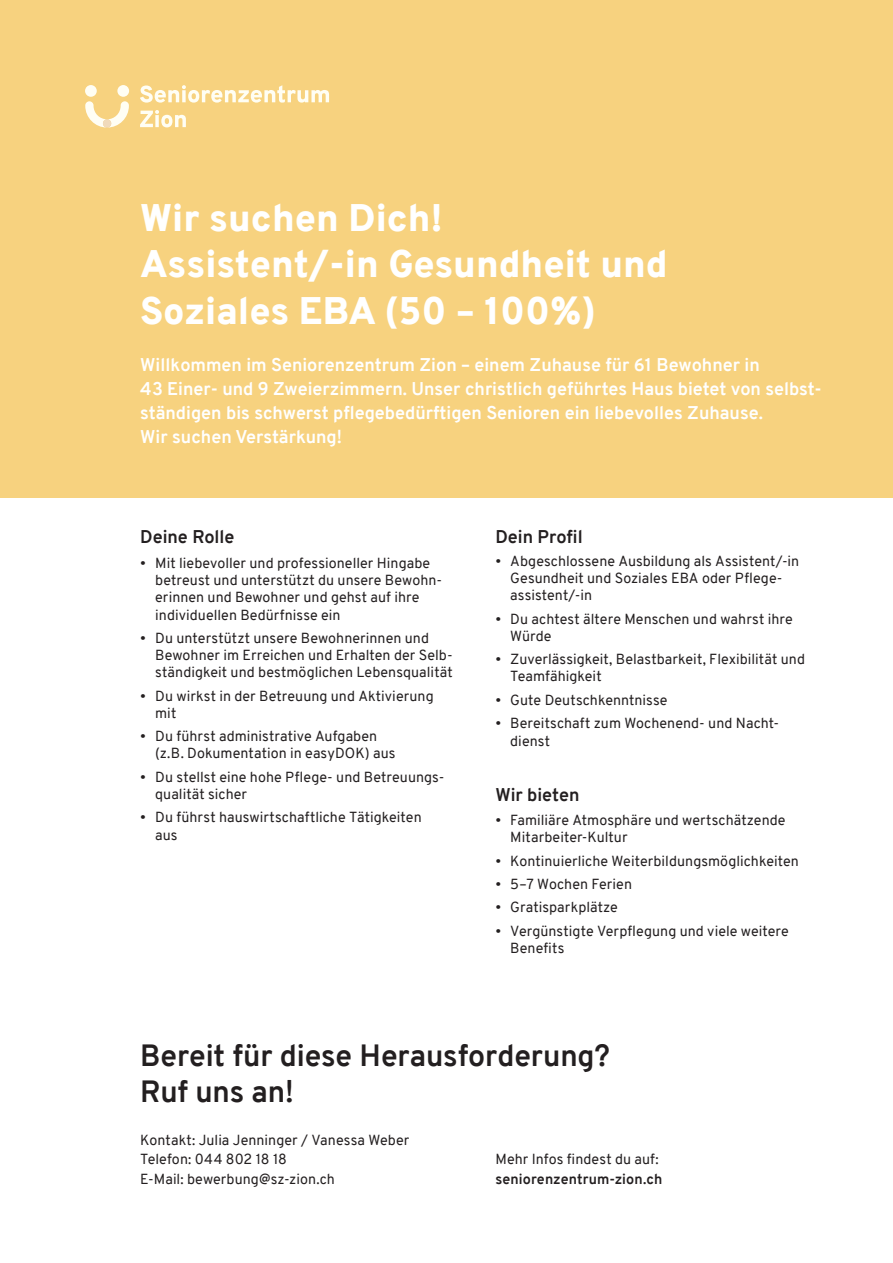
<style>
.page{position:relative;width:893px;height:1263px;background:#fff}
.page>*{position:absolute;margin:0;border:0;box-sizing:border-box;transform-origin:0 0}
._01_Ausschreibungstitel{font:900 37.5px "Overpass";color:#fff}
._05_Call-to-Action{font:700 30px/36px "Overpass";letter-spacing:-.005em;color:#231f20}
._02_Einleitungstext{font:700 18px/24px "Overpass";color:#fff}
._04_Aufzählung{font:700 18px "Overpass";color:#231f20}
._03_Titel-Aufzählung{font:700 18px "Overpass";letter-spacing:-.005em;color:#231f20}
._04_Aufzählung-2{font:14.25px/17.1px "Overpass";letter-spacing:.005em;color:#231f20}
._06_Lauftext{font:14.25px "Overpass";letter-spacing:.005em;color:#231f20}
._06_Lauftext-2{font:700 14.25px "Overpass";letter-spacing:.01em;color:#231f20}
</style>
<div class="page">
<div style="left:0;top:0;width:893px;height:497px;background:#f7d27f"></div>
<svg style="left:85px;top:101px;width:44px;height:27px"></svg>
<div style="left:103px;top:119px;width:8px;height:9px;background:#f0dabb;border-radius:4px"></div>
<div style="left:85px;top:85px;width:12px;height:12px;background:#fffef4;border-radius:50%"></div>
<div style="left:117px;top:85px;width:12px;height:12px;background:#fffef4;border-radius:50%"></div>
<svg style="left:140px;top:85px;width:189px;height:18px"></svg>
<svg style="left:140px;top:110px;width:46px;height:17px"></svg>
<p class="_01_Ausschreibungstitel" style="left:140px;top:191px;width:304px">Wir suchen Dich!</p>
<p class="_01_Ausschreibungstitel" style="left:140px;top:238px;width:529px">Assistent/-in Gesundheit und</p>
<p class="_01_Ausschreibungstitel" style="left:140px;top:284px;width:457px">Soziales EBA (50 – 100%)</p>
<p class="_02_Einleitungstext" style="left:140px;top:352px;width:683px">Willkommen im Seniorenzentrum Zion – einem Zuhause für 61 Bewohner in<br>43 Einer- und 9 Zweierzimmern. Unser christlich geführtes Haus bietet von selbst&shy;ständigen bis schwerst pflegebedürftigen Senioren ein liebevolles Zuhause.<br>Wir suchen Verstärkung!</p>
<p class="_03_Titel-Aufzählung" style="left:140px;top:523px;width:96px">Deine Rolle</p>
<p class="_04_Aufzählung-2" style="left:155px;top:555px;width:288px;text-indent:-15px">• Mit liebevoller und professioneller Hingabe betreust und unterstützt du unsere Bewohn&shy;erinnen und Bewohner und gehst auf ihre individuellen Bedürfnisse ein</p>
<p class="_04_Aufzählung-2" style="left:155px;top:629px;width:299px;text-indent:-15px">• Du unterstützt unsere Bewohnerinnen und<br>Bewohner im Erreichen und Erhalten der Selb&shy;ständigkeit und bestmöglichen Lebensqualität</p>
<p class="_04_Aufzählung-2" style="left:155px;top:687px;width:280px;text-indent:-15px">• Du wirkst in der Betreuung und Aktivierung mit</p>
<p class="_04_Aufzählung-2" style="left:155px;top:728px;width:242px;text-indent:-15px">• Du führst administrative Aufgaben (z.B. Dokumentation in easyDOK) aus</p>
<p class="_04_Aufzählung-2" style="left:155px;top:768px;width:291px;text-indent:-15px">• Du stellst eine hohe Pflege- und Betreuungs&shy;qualität sicher</p>
<p class="_04_Aufzählung-2" style="left:155px;top:809px;width:268px;text-indent:-15px">• Du führst hauswirtschaftliche Tätigkeiten aus</p>
<p class="_04_Aufzählung" style="left:495px;top:523px;width:89px">Dein Profil</p>
<p class="_04_Aufzählung-2" style="left:510px;top:553px;width:291px;text-indent:-15px">• Abgeschlossene Ausbildung als Assistent/-in<br>Gesundheit und Soziales EBA oder Pflege&shy;assistent/-in</p>
<p class="_04_Aufzählung-2" style="left:510px;top:610px;width:284px;text-indent:-15px">• Du achtest ältere Menschen und wahrst ihre<br>Würde</p>
<p class="_04_Aufzählung-2" style="left:510px;top:651px;width:296px;text-indent:-15px">• Zuverlässigkeit, Belastbarkeit, Flexibilität und<br>Teamfähigkeit</p>
<p class="_04_Aufzählung-2" style="left:495px;top:691px;width:174px">• Gute Deutschkenntnisse</p>
<p class="_04_Aufzählung-2" style="left:510px;top:715px;width:270px;text-indent:-15px">• Bereitschaft zum Wochenend- und Nacht&shy;dienst</p>
<p class="_04_Aufzählung" style="left:495px;top:782px;width:86px">Wir bieten</p>
<p class="_04_Aufzählung-2" style="left:510px;top:811px;width:277px;text-indent:-15px">• Familiäre Atmosphäre und wertschätzende<br>Mitarbeiter-Kultur</p>
<p class="_04_Aufzählung-2" style="left:495px;top:852px;width:305px">• Kontinuierliche Weiterbildungsmöglichkeiten</p>
<p class="_04_Aufzählung-2" style="left:495px;top:875px;width:138px">• 5–7 Wochen Ferien</p>
<p class="_04_Aufzählung-2" style="left:495px;top:899px;width:124px">• Gratisparkplätze</p>
<p class="_04_Aufzählung-2" style="left:510px;top:922px;width:280px;text-indent:-15px">• Vergünstigte Verpflegung und viele weitere<br>Benefits</p>
<p class="_05_Call-to-Action" style="left:140px;top:1038px;width:471px">Bereit für diese Herausforderung?<br>Ruf uns an!</p>
<p class="_06_Lauftext" style="left:140px;top:1129px;width:271px">Kontakt: Julia Jenninger / Vanessa Weber</p>
<p class="_06_Lauftext" style="left:140px;top:1149px;width:148px">Telefon: 044 802 18 18</p>
<p class="_06_Lauftext" style="left:140px;top:1168px;width:196px">E-Mail: bewerbung@sz-zion.ch</p>
<p class="_06_Lauftext" style="left:495px;top:1149px;width:165px">Mehr Infos findest du auf:</p>
<p class="_06_Lauftext-2" style="left:495px;top:1168px;width:168px">seniorenzentrum-zion.ch</p>
</div>
